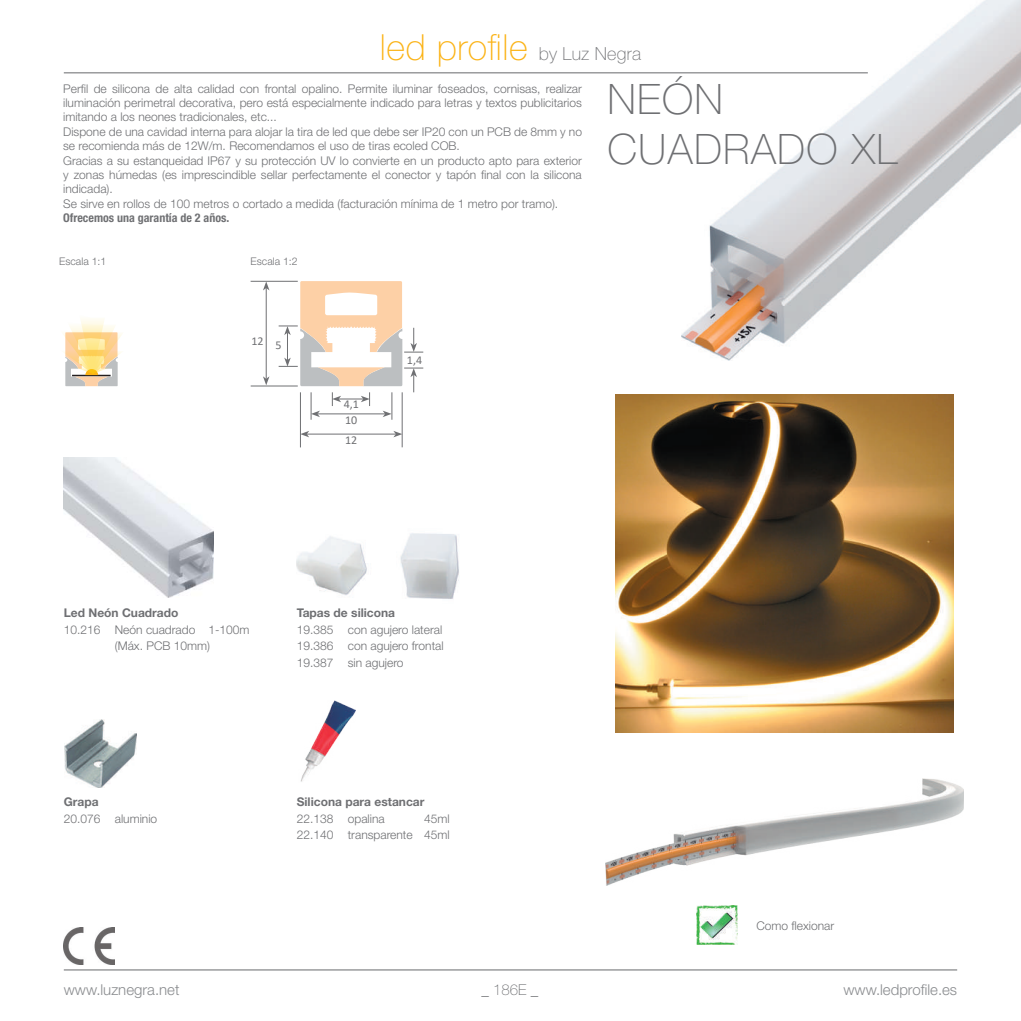
<style>
.page{position:relative;width:1021px;height:1021px;background:#fff}
.page>*{position:absolute;margin:0;border:0;box-sizing:border-box;transform-origin:0 0}
.t1{font:100 42px/50.4px "Helvetica Neue LT Std";letter-spacing:.03em;color:#6f7073}
.t2{font:100 36px "Helvetica Neue LT Std";letter-spacing:.015em;color:#fbb316}
.t3{font:300 15px "Helvetica Neue LT Std";color:#8a8c8f}
.t4{font:100 15px "Helvetica Neue LT Std";color:#6f7073}
.t5{font:300 15px "Helvetica Neue LT Std";color:#6f7073}
.t6{font:300 12px/14.4px "Helvetica Neue LT Std";color:#6f7073}
.t7{font:700 12px "Helvetica Neue LT Std";color:#6f7073}
.t8{font:700 condensed 12px "Helvetica Neue LT Std";color:#6f7073}
.t9{font:12px "Calibri";color:#6f7073}
.t10{font:300 10.5px "Helvetica Neue LT Std";color:#6f7073}
.s1{font-size:18px;color:#6f7073}
</style>
<div class="page">
<hr style="left:64px;top:969px;width:893px;height:1px;background:#6f7073">
<img style="left:64px;top:927px;width:51px;height:37px">
<img style="left:681px;top:0;width:339px;height:360px">
<hr style="left:307px;top:434px;width:89px;height:1px;background:#6f7073">
<svg style="left:301px;top:431px;width:8px;height:6px"></svg>
<svg style="left:393px;top:431px;width:9px;height:6px"></svg>
<hr style="left:266px;top:288px;width:1px;height:91px;background:#6f7073">
<svg style="left:263px;top:282px;width:6px;height:8px"></svg>
<svg style="left:263px;top:376px;width:6px;height:9px"></svg>
<hr style="left:300px;top:392px;width:1px;height:55px;background:#6f7073">
<hr style="left:250px;top:281px;width:48px;height:1px;background:#6f7073">
<hr style="left:402px;top:392px;width:1px;height:55px;background:#6f7073">
<hr style="left:251px;top:386px;width:47px;height:1px;background:#6f7073">
<img style="left:615px;top:394px;width:338px;height:338px">
<hr style="left:64px;top:72px;width:803px;height:1px;background:#6f7073">
<img style="left:64px;top:457px;width:150px;height:140px">
<img style="left:297px;top:536px;width:70px;height:59px">
<img style="left:65px;top:719px;width:72px;height:68px">
<img style="left:400px;top:533px;width:59px;height:66px">
<img style="left:301px;top:700px;width:54px;height:82px">
<img style="left:605px;top:778px;width:358px;height:107px">
<img style="left:696px;top:905px;width:41px;height:39px">
<svg style="left:279px;top:281px;width:144px;height:139px"></svg>
<svg style="left:63px;top:319px;width:59px;height:68px"></svg>
<h2 class="t2" style="left:380px;top:27px;width:262px">led profile <span class="s1">by Luz Negra</span></h2>
<p class="t6" style="left:63px;top:81px;width:520px">Perfil de silicona de alta calidad con frontal opalino. Permite iluminar foseados, cornisas, realizar iluminación perimetral decorativa, pero está especialmente indicado para letras y textos publicitarios imitando a los neones tradicionales, etc...<br>Dispone de una cavidad interna para alojar la tira de led que debe ser IP20 con un PCB de 8mm y no se recomienda más de 12W/m. Recomendamos el uso de tiras ecoled COB.<br>Gracias a su estanqueidad IP67 y su protección UV lo convierte en un producto apto para exterior y zonas húmedas (es imprescindible sellar perfectamente el conector y tapón final con la silicona indicada).<br>Se sirve en rollos de 100 metros o cortado a medida (facturación mínima de 1 metro por tramo).</p>
<p class="t8" style="left:63px;top:211px;width:168px">Ofrecemos una garantía de 2 años.</p>
<p class="t10" style="left:59px;top:255px;width:49px">Escala 1:1</p>
<p class="t10" style="left:251px;top:255px;width:49px">Escala 1:2</p>
<h1 class="t1" style="left:607px;top:74px;width:291px">NEÓN<br>CUADRADO XL</h1>
<p class="t9" style="left:251px;top:333px;width:32px">12 5</p>
<p class="t9" style="left:344px;top:395px;width:17px">4,1</p>
<p class="t9" style="left:345px;top:411px;width:14px">10</p>
<p class="t9" style="left:345px;top:432px;width:14px">12</p>
<p class="t9" style="left:407px;top:351px;width:17px">1,4</p>
<p class="t7" style="left:64px;top:605px;width:116px">Led Neón Cuadrado</p>
<p class="t6" style="left:115px;top:621px;width:136px;line-height:16.5px;text-indent:-51px">10.216 Neón cuadrado 1-100m (Máx. PCB 10mm)</p>
<p class="t7" style="left:297px;top:605px;width:100px">Tapas de silicona</p>
<p class="t6" style="left:297px;top:621px;width:148px;line-height:16.5px;text-align:justify">19.385 con agujero lateral 19.386 con agujero frontal 19.387 sin agujero</p>
<p class="t7" style="left:64px;top:794px;width:36px">Grapa</p>
<p class="t6" style="left:64px;top:810px;width:95px">20.076 aluminio</p>
<p class="t7" style="left:297px;top:794px;width:129px">Silicona para estancar</p>
<p class="t6" style="left:297px;top:811px;width:89px">22.138 opalina</p>
<p class="t6" style="left:297px;top:810px;width:155px;line-height:16.5px;text-align:right">45ml<br>22.140 transparente 45ml</p>
<p class="t6" style="left:756px;top:918px;width:79px">Como flexionar</p>
<p class="t3" style="left:64px;top:980px;width:117px">www.luznegra.net</p>
<p class="t4" style="left:481px;top:981px;width:58px">_ 186E _</p>
<p class="t5" style="left:490px;top:980px;width:42px">_ 5 _</p>
<p class="t3" style="left:843px;top:980px;width:115px">www.ledprofile.es</p>
</div>
